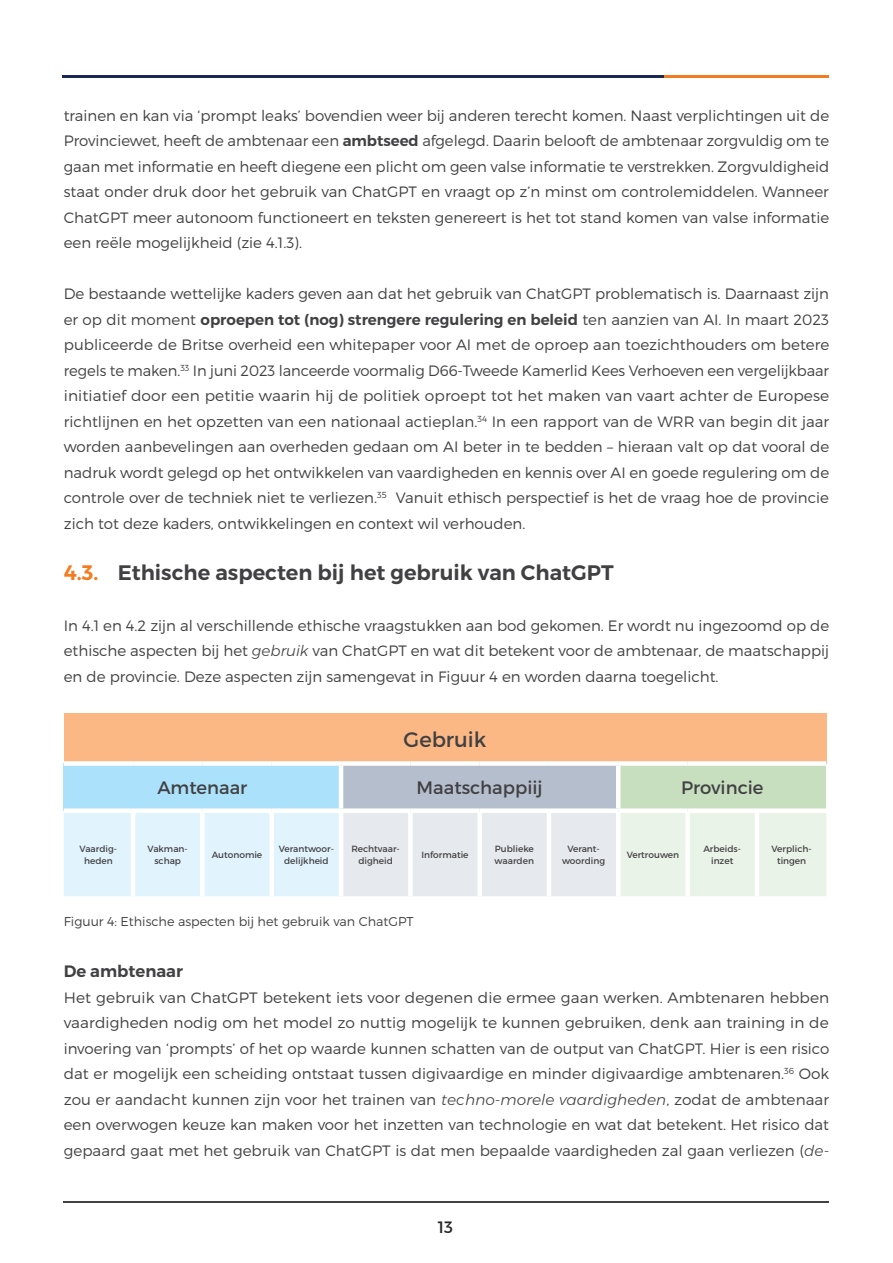
<style>
.page{position:relative;width:893px;height:1263px;background:#fff}
.page>*{position:absolute;margin:0;border:0;box-sizing:border-box;transform-origin:0 0}
.kop{font:600 21px "Montserrat";color:#414042}
.IPO_bodytekst{font:21px "Montserrat";color:#414042}
.IPO_bodytekst-2{font:18px "Montserrat";color:#414042}
.Tussenkopje_sub{font:600 16.5px "Montserrat";color:#414042}
.t1{font:16.5px "Montserrat";color:#292829}
.IPO_bodytekst-3{font:300 15px/25.5px "Montserrat";color:#414042;text-align:justify}
.Bijschrift_figuren{font:300 12.75px "Montserrat";color:#414042}
.IPO_bodytekst-4{font:9px/12px "Montserrat";color:#414042;text-align:center}
.s1{font-weight:600}
.s2{color:#f47b20}
.s3{font-style:italic}
</style>
<div class="page">
<hr style="left:663px;top:75px;width:165px;height:3px;background:#f47b20">
<hr style="left:62px;top:75px;width:602px;height:3px;background:#1a2853">
<hr style="left:64px;top:1202px;width:765px;height:1px;background:#414042">
<div style="left:64px;top:713px;width:762px;height:50px;background:#fbb885"></div>
<div style="left:64px;top:763px;width:277px;height:48px;background:#abe1fa"></div>
<div style="left:341px;top:763px;width:277px;height:48px;background:#b4becc"></div>
<div style="left:618px;top:763px;width:208px;height:48px;background:#c7dfbf"></div>
<svg style="left:64px;top:813px;width:762px;height:83px"></svg>
<div style="left:64px;top:761px;width:69px;height:5px;background:#fff"></div>
<div style="left:133px;top:761px;width:69px;height:5px;background:#fff"></div>
<div style="left:202px;top:761px;width:70px;height:5px;background:#fff"></div>
<div style="left:272px;top:761px;width:69px;height:5px;background:#fff"></div>
<div style="left:341px;top:761px;width:69px;height:5px;background:#fff"></div>
<hr style="left:339px;top:766px;width:4px;height:42px;background:#fff">
<div style="left:410px;top:761px;width:70px;height:5px;background:#fff"></div>
<div style="left:480px;top:761px;width:69px;height:5px;background:#fff"></div>
<div style="left:549px;top:761px;width:69px;height:5px;background:#fff"></div>
<div style="left:618px;top:761px;width:70px;height:5px;background:#fff"></div>
<hr style="left:616px;top:766px;width:4px;height:42px;background:#fff">
<div style="left:688px;top:761px;width:69px;height:5px;background:#fff"></div>
<div style="left:757px;top:761px;width:69px;height:5px;background:#fff"></div>
<div style="left:64px;top:808px;width:69px;height:5px;background:#fff"></div>
<div style="left:133px;top:808px;width:69px;height:5px;background:#fff"></div>
<hr style="left:131px;top:813px;width:4px;height:83px;background:#fff">
<div style="left:202px;top:808px;width:70px;height:5px;background:#fff"></div>
<div style="left:200px;top:813px;width:5px;height:83px;background:#fff"></div>
<div style="left:272px;top:808px;width:69px;height:5px;background:#fff"></div>
<div style="left:269px;top:813px;width:5px;height:83px;background:#fff"></div>
<div style="left:341px;top:808px;width:69px;height:5px;background:#fff"></div>
<hr style="left:339px;top:813px;width:4px;height:83px;background:#fff">
<div style="left:410px;top:808px;width:70px;height:5px;background:#fff"></div>
<div style="left:408px;top:813px;width:5px;height:83px;background:#fff"></div>
<div style="left:480px;top:808px;width:69px;height:5px;background:#fff"></div>
<div style="left:477px;top:813px;width:5px;height:83px;background:#fff"></div>
<div style="left:549px;top:808px;width:69px;height:5px;background:#fff"></div>
<hr style="left:547px;top:813px;width:4px;height:83px;background:#fff">
<div style="left:618px;top:808px;width:70px;height:5px;background:#fff"></div>
<hr style="left:616px;top:813px;width:4px;height:83px;background:#fff">
<div style="left:688px;top:808px;width:69px;height:5px;background:#fff"></div>
<div style="left:685px;top:813px;width:5px;height:83px;background:#fff"></div>
<div style="left:757px;top:808px;width:69px;height:5px;background:#fff"></div>
<hr style="left:755px;top:813px;width:4px;height:83px;background:#fff">
<p class="IPO_bodytekst-3" style="left:64px;top:102px;width:767px">trainen en kan via ‘prompt leaks’ bovendien weer bij anderen terecht komen. Naast verplichtingen uit de Provinciewet, heeft de ambtenaar een <span class="s1">ambtseed</span> afgelegd. Daarin belooft de ambtenaar zorgvuldig om te gaan met informatie en heeft diegene een plicht om geen valse informatie te verstrekken. Zorgvuldigheid staat onder druk door het gebruik van ChatGPT en vraagt op z’n minst om controlemiddelen. Wanneer ChatGPT meer autonoom functioneert en teksten genereert is het tot stand komen van valse informatie een reële mogelijkheid (zie 4.1.3).</p>
<p class="IPO_bodytekst-3" style="left:64px;top:281px;width:767px">De bestaande wettelijke kaders geven aan dat het gebruik van ChatGPT problematisch is. Daarnaast zijn er op dit moment <span class="s1">oproepen tot (nog) strengere regulering en beleid</span> ten aanzien van AI. In maart 2023 publiceerde de Britse overheid een whitepaper voor AI met de oproep aan toezichthouders om betere regels te maken.<sup>33</sup> In juni 2023 lanceerde voormalig D66-Tweede Kamerlid Kees Verhoeven een vergelijkbaar initiatief door een petitie waarin hij de politiek oproept tot het maken van vaart achter de Europese richtlijnen en het opzetten van een nationaal actieplan.<sup>34</sup> In een rapport van de WRR van begin dit jaar worden aanbevelingen aan overheden gedaan om AI beter in te bedden – hieraan valt op dat vooral de nadruk wordt gelegd op het ontwikkelen van vaardigheden en kennis over AI en goede regulering om de controle over de techniek niet te verliezen.<sup>35</sup> Vanuit ethisch perspectief is het de vraag hoe de provincie zich tot deze kaders, ontwikkelingen en context wil verhouden.</p>
<p class="kop" style="left:64px;top:559px;width:551px"><span class="s2">4.3.</span> Ethische aspecten bij het gebruik van ChatGPT</p>
<p class="IPO_bodytekst-3" style="left:64px;top:612px;width:767px">In 4.1 en 4.2 zijn al verschillende ethische vraagstukken aan bod gekomen. Er wordt nu ingezoomd op de ethische aspecten bij het <span class="s3">gebruik</span> van ChatGPT en wat dit betekent voor de ambtenaar, de maatschappij en de provincie. Deze aspecten zijn samengevat in Figuur 4 en worden daarna toegelicht.</p>
<p class="IPO_bodytekst" style="left:404px;top:726px;width:84px">Gebruik</p>
<p class="IPO_bodytekst-2" style="left:157px;top:776px;width:91px">Amtenaar</p>
<p class="IPO_bodytekst-2" style="left:417px;top:776px;width:128px">Maatschappiij</p>
<p class="IPO_bodytekst-2" style="left:681px;top:776px;width:84px">Provincie</p>
<p class="IPO_bodytekst-4" style="left:80px;top:842px;width:39px">Vaardig&shy;heden</p>
<p class="IPO_bodytekst-4" style="left:148px;top:842px;width:42px">Vakman&shy;schap</p>
<p class="IPO_bodytekst-4" style="left:212px;top:848px;width:52px">Autonomie</p>
<p class="IPO_bodytekst-4" style="left:279px;top:842px;width:57px">Verantwoor&shy;delijkheid</p>
<p class="IPO_bodytekst-4" style="left:351px;top:842px;width:50px">Rechtvaar&shy;digheid</p>
<p class="IPO_bodytekst-4" style="left:421px;top:848px;width:49px">Informatie</p>
<p class="IPO_bodytekst-4" style="left:495px;top:842px;width:41px;text-align:left">Publieke waarden</p>
<p class="IPO_bodytekst-4" style="left:562px;top:842px;width:45px">Verant&shy;woording</p>
<p class="IPO_bodytekst-4" style="left:627px;top:848px;width:54px">Vertrouwen</p>
<p class="IPO_bodytekst-4" style="left:703px;top:842px;width:39px">Arbeids&shy;inzet</p>
<p class="IPO_bodytekst-4" style="left:771px;top:842px;width:41px">Verplich&shy;tingen</p>
<p class="Bijschrift_figuren" style="left:64px;top:914px;width:351px">Figuur 4: Ethische aspecten bij het gebruik van ChatGPT</p>
<p class="Tussenkopje_sub" style="left:64px;top:961px;width:121px">De ambtenaar</p>
<p class="IPO_bodytekst-3" style="left:64px;top:984px;width:767px">Het gebruik van ChatGPT betekent iets voor degenen die ermee gaan werken. Ambtenaren hebben vaardigheden nodig om het model zo nuttig mogelijk te kunnen gebruiken, denk aan training in de invoering van ‘prompts’ of het op waarde kunnen schatten van de output van ChatGPT. Hier is een risico dat er mogelijk een scheiding ontstaat tussen digivaardige en minder digivaardige ambtenaren.<sup>36</sup> Ook zou er aandacht kunnen zijn voor het trainen van <span class="s3">techno-morele vaardigheden</span>, zodat de ambtenaar een overwogen keuze kan maken voor het inzetten van technologie en wat dat betekent. Het risico dat gepaard gaat met het gebruik van ChatGPT is dat men bepaalde vaardigheden zal gaan verliezen (<span class="s3">de-</span></p>
<p class="t1" style="left:438px;top:1217px;width:17px">13</p>
</div>
